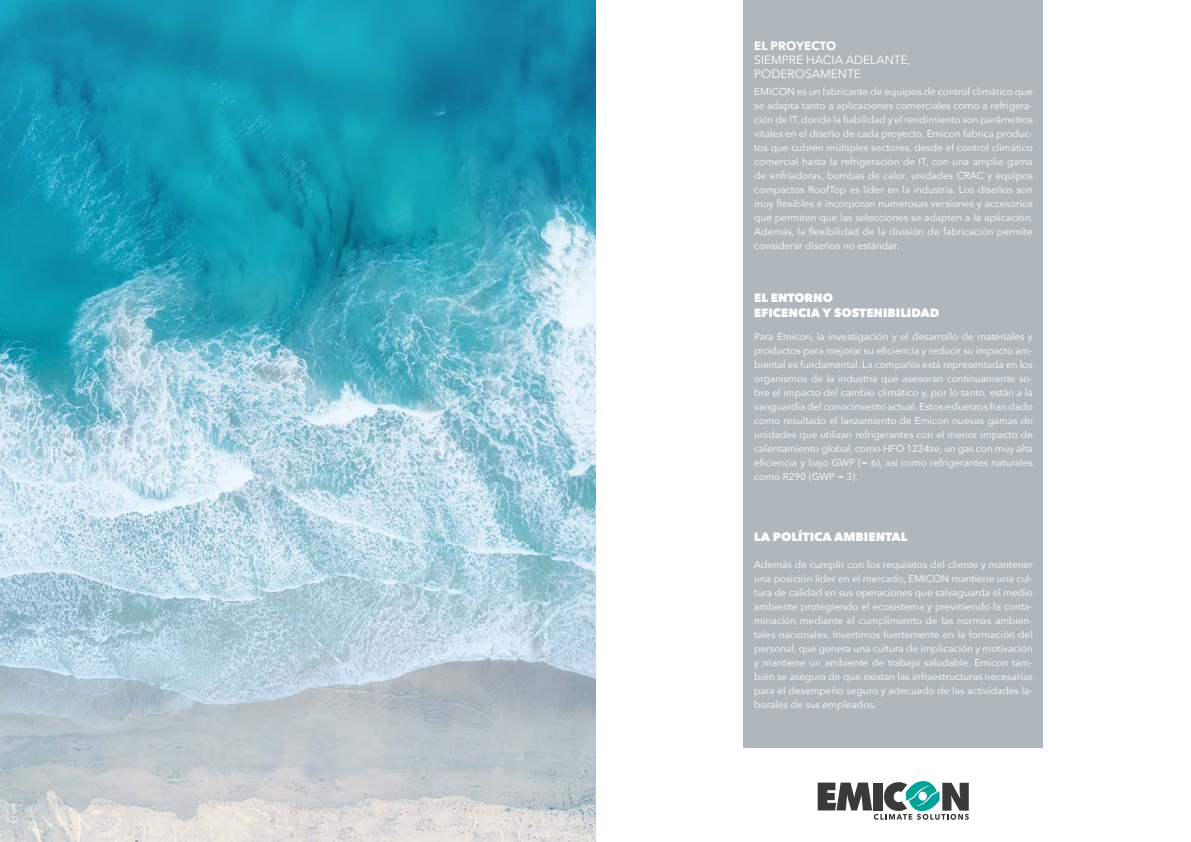
<style>
.page{position:relative;width:1191px;height:842px;background:#fff}
.page>*{position:absolute;margin:0;border:0;box-sizing:border-box;transform-origin:0 0}
.t1{font:800 12px/14.4px "Avenir Next";color:#fff}
.t2{font:12px/14.4px "Avenir Next";color:#fff}
.t3{font:700 12px "Avenir Next";color:#fff}
.t4{font:10px/14px "Avenir Next";color:#fff;text-align:justify}
</style>
<div class="page">
<img style="left:0;top:0;width:595px;height:842px">
<div style="left:743px;top:0;width:299px;height:747px;background:#b0b7bc"></div>
<svg style="left:817px;top:781px;width:151px;height:39px"></svg>
<p class="t3" style="left:754px;top:35px;width:84px">EL PROYECTO</p>
<p class="t2" style="left:754px;top:52px;width:158px">SIEMPRE HACIA ADELANTE,<br>PODEROSAMENTE</p>
<p class="t4" style="left:754px;top:84px;width:280px">EMICON es un fabricante de equipos de control climático que se adapta tanto a aplicaciones comerciales como a refrigera&shy;ción de IT, donde la fiabilidad y el rendimiento son parámetros vitales en el diseño de cada proyecto. Emicon fabrica produc&shy;tos que cubren múltiples sectores, desde el control climático comercial hasta la refrigeración de IT, con una amplia gama de enfriadoras, bombas de calor, unidades CRAC y equipos compactos RoofTop es líder en la industria. Los diseños son muy flexibles e incorporan numerosas versiones y accesorios que permiten que las selecciones se adapten a la aplicación.<br>Además, la flexibilidad de la división de fabricación permite considerar diseños no estándar.</p>
<p class="t1" style="left:754px;top:291px;width:187px">EL ENTORNO<br>EFICENCIA Y SOSTENIBILIDAD</p>
<p class="t4" style="left:754px;top:329px;width:280px">Para Emicon, la investigación y el desarrollo de materiales y productos para mejorar su eficiencia y reducir su impacto am&shy;biental es fundamental. La compañía está representada en los organismos de la industria que asesoran continuamente so&shy;bre el impacto del cambio climático y, por lo tanto, están a la vanguardia del conocimiento actual. Estos esfuerzos han dado como resultado el lanzamiento de Emicon nuevas gamas de unidades que utilizan refrigerantes con el menor impacto de calentamiento global, como HFO 1234ze, un gas con muy alta eficiencia y bajo GWP (= 6), así como refrigerantes naturales como R290 (GWP = 3).</p>
<p class="t1" style="left:754px;top:530px;width:155px">LA POLÍTICA AMBIENTAL</p>
<p class="t4" style="left:754px;top:557px;width:280px">Además de cumplir con los requisitos del cliente y mantener una posición líder en el mercado, EMICON mantiene una cul&shy;tura de calidad en sus operaciones que salvaguarda el medio ambiente protegiendo el ecosistema y previniendo la conta&shy;minación mediante el cumplimiento de las normas ambien&shy;tales nacionales. Invertimos fuertemente en la formación del personal, que genera una cultura de implicación y motivación y mantiene un ambiente de trabajo saludable. Emicon tam&shy;bién se asegura de que existan las infraestructuras necesarias para el desempeño seguro y adecuado de las actividades la&shy;borales de sus empleados.</p>
</div>
